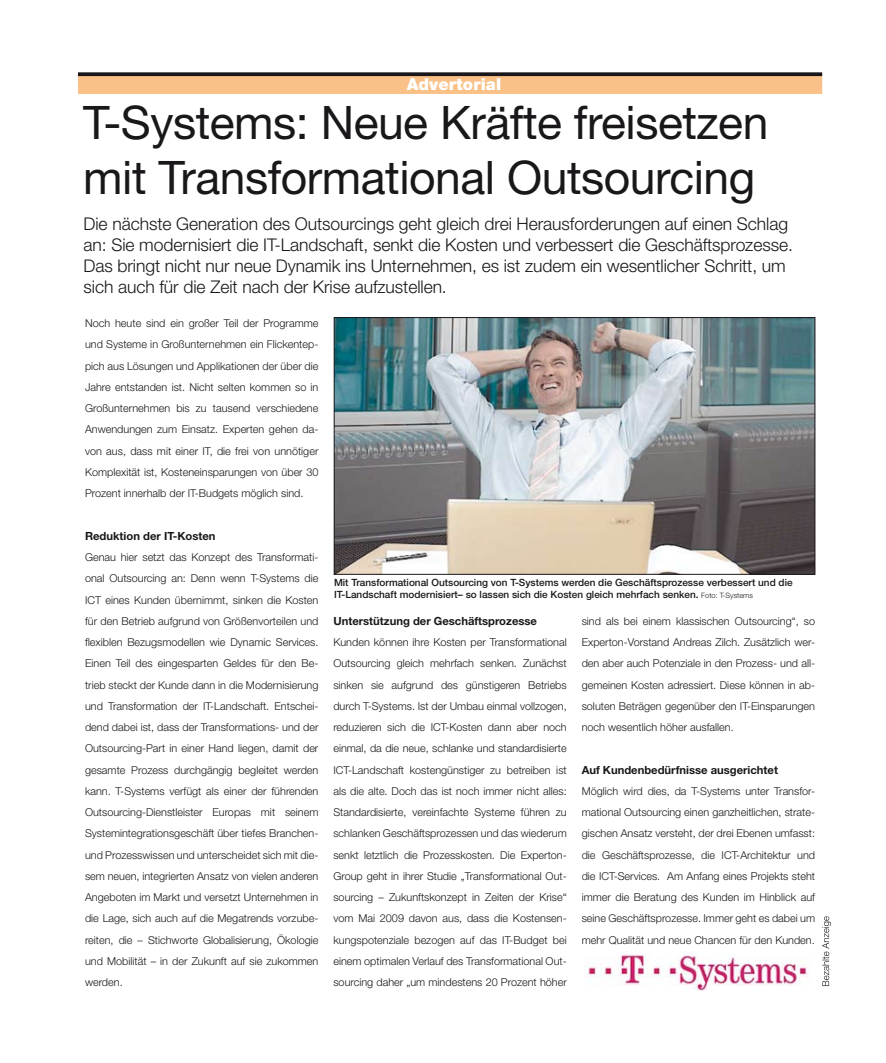
<style>
.page{position:relative;width:886px;height:1063px;background:#fff}
.page>*{position:absolute;margin:0;border:0;box-sizing:border-box;transform-origin:0 0}
.t1{font:46.25px/55px "Helvetica Neue LT";letter-spacing:-.01em;color:#1a171b}
.t2{font:300 17.5px/21px "Helvetica Neue LT";letter-spacing:-.005em;color:#1a171b}
.t3{font:900 16.38px "Helvetica Neue LT";letter-spacing:.005em;color:#fff}
.t4{font:700 11.25px "Helvetica Neue LT";color:#1a171b}
.t5{font:300 10.88px/21.2px "Helvetica Neue LT";color:#1a171b;text-align:justify}
.t6{font:500 10px/12px "Helvetica Neue LT";color:#1a171b}
.s1{font-weight:300;font-size:7.38px}
</style>
<div class="page">
<div style="left:78px;top:75px;width:744px;height:19px;background:#f9c188"></div>
<svg style="left:78px;top:72px;width:744px;height:4px;background:#2d2a2e"></svg>
<img style="left:336px;top:319px;width:477px;height:253px">
<div style="left:334px;top:317px;width:481px;height:257px;border:1px solid #1a171b"></div>
<img style="left:588px;top:954px;width:220px;height:36px">
<svg style="left:822px;top:916px;width:9px;height:70px"></svg>
<h3 class="t3" style="left:407px;top:74px;width:96px">Advertorial</h3>
<h1 class="t1" style="left:83px;top:95px;width:687px">T-Systems: Neue Kräfte freisetzen mit Transformational Outsourcing</h1>
<p class="t2" style="left:84px;top:213px;width:711px">Die nächste Generation des Outsourcings geht gleich drei Herausforderungen auf einen Schlag an: Sie modernisiert die IT-Landschaft, senkt die Kosten und verbessert die Geschäftsprozesse.<br>Das bringt nicht nur neue Dynamik ins Unternehmen, es ist zudem ein wesentlicher Schritt, um sich auch für die Zeit nach der Krise aufzustellen.</p>
<p class="t5" style="left:85px;top:312px;width:235px">Noch heute sind ein großer Teil der Programme und Systeme in Großunternehmen ein Flickentep&shy;pich aus Lösungen und Applikationen der über die Jahre entstanden ist. Nicht selten kommen so in Großunternehmen bis zu tausend verschiedene Anwendungen zum Einsatz. Experten gehen da&shy;von aus, dass mit einer IT, die frei von unnötiger Komplexität ist, Kosteneinsparungen von über 30<br>Prozent innerhalb der IT-Budgets möglich sind.</p>
<p class="t4" style="left:85px;top:529px;width:132px">Reduktion der IT-Kosten</p>
<p class="t5" style="left:85px;top:546px;width:235px">Genau hier setzt das Konzept des Transformati&shy;onal Outsourcing an: Denn wenn T-Systems die ICT eines Kunden übernimmt, sinken die Kosten für den Betrieb aufgrund von Größenvorteilen und flexiblen Bezugsmodellen wie Dynamic Services.<br>Einen Teil des eingesparten Geldes für den Be&shy;trieb steckt der Kunde dann in die Modernisierung und Transformation der IT-Landschaft. Entschei&shy;dend dabei ist, dass der Transformations- und der Outsourcing-Part in einer Hand liegen, damit der gesamte Prozess durchgängig begleitet werden kann. T-Systems verfügt als einer der führenden Outsourcing-Dienstleister Europas mit seinem Systemintegrationsgeschäft über tiefes Branchen&shy;und Prozesswissen und unterscheidet sich mit die&shy;sem neuen, integrierten Ansatz von vielen anderen Angeboten im Markt und versetzt Unternehmen in die Lage, sich auch auf die Megatrends vorzube&shy;reiten, die – Stichworte Globalisierung, Ökologie und Mobilität – in der Zukunft auf sie zukommen werden.</p>
<p class="t6" style="left:334px;top:576px;width:460px">Mit Transformational Outsourcing von T-Systems werden die Geschäftsprozesse verbessert und die<br>IT-Landschaft modernisiert– so lassen sich die Kosten gleich mehrfach senken. <span class="s1">Foto: T-Systems</span></p>
<p class="t4" style="left:333px;top:614px;width:205px">Unterstützung der Geschäftsprozesse</p>
<p class="t5" style="left:333px;top:631px;width:235px">Kunden können ihre Kosten per Transformational Outsourcing gleich mehrfach senken. Zunächst sinken sie aufgrund des günstigeren Betriebs durch T-Systems. Ist der Umbau einmal vollzogen, reduzieren sich die ICT-Kosten dann aber noch einmal, da die neue, schlanke und standardisierte ICT-Landschaft kostengünstiger zu betreiben ist als die alte. Doch das ist noch immer nicht alles:<br>Standardisierte, vereinfachte Systeme führen zu schlanken Geschäftsprozessen und das wiederum senkt letztlich die Prozesskosten. Die Experton-Group geht in ihrer Studie „Transformational Out&shy;sourcing – Zukunftskonzept in Zeiten der Krise“ vom Mai 2009 davon aus, dass die Kostensen&shy;kungspotenziale bezogen auf das IT-Budget bei einem optimalen Verlauf des Transformational Out&shy;sourcing daher „um mindestens 20 Prozent höher</p>
<p class="t5" style="left:582px;top:610px;width:235px">sind als bei einem klassischen Outsourcing“, so Experton-Vorstand Andreas Zilch. Zusätzlich wer&shy;den aber auch Potenziale in den Prozess- und all&shy;gemeinen Kosten adressiert. Diese können in ab&shy;soluten Beträgen gegenüber den IT-Einsparungen noch wesentlich höher ausfallen.</p>
<p class="t4" style="left:582px;top:763px;width:198px">Auf Kundenbedürfnisse ausgerichtet</p>
<p class="t5" style="left:582px;top:780px;width:235px">Möglich wird dies, da T-Systems unter Transfor&shy;mational Outsourcing einen ganzheitlichen, strate&shy;gischen Ansatz versteht, der drei Ebenen umfasst: die Geschäftsprozesse, die ICT-Architektur und die ICT-Services. Am Anfang eines Projekts steht immer die Beratung des Kunden im Hinblick auf seine Geschäftsprozesse. Immer geht es dabei um mehr Qualität und neue Chancen für den Kunden.</p>
</div>
